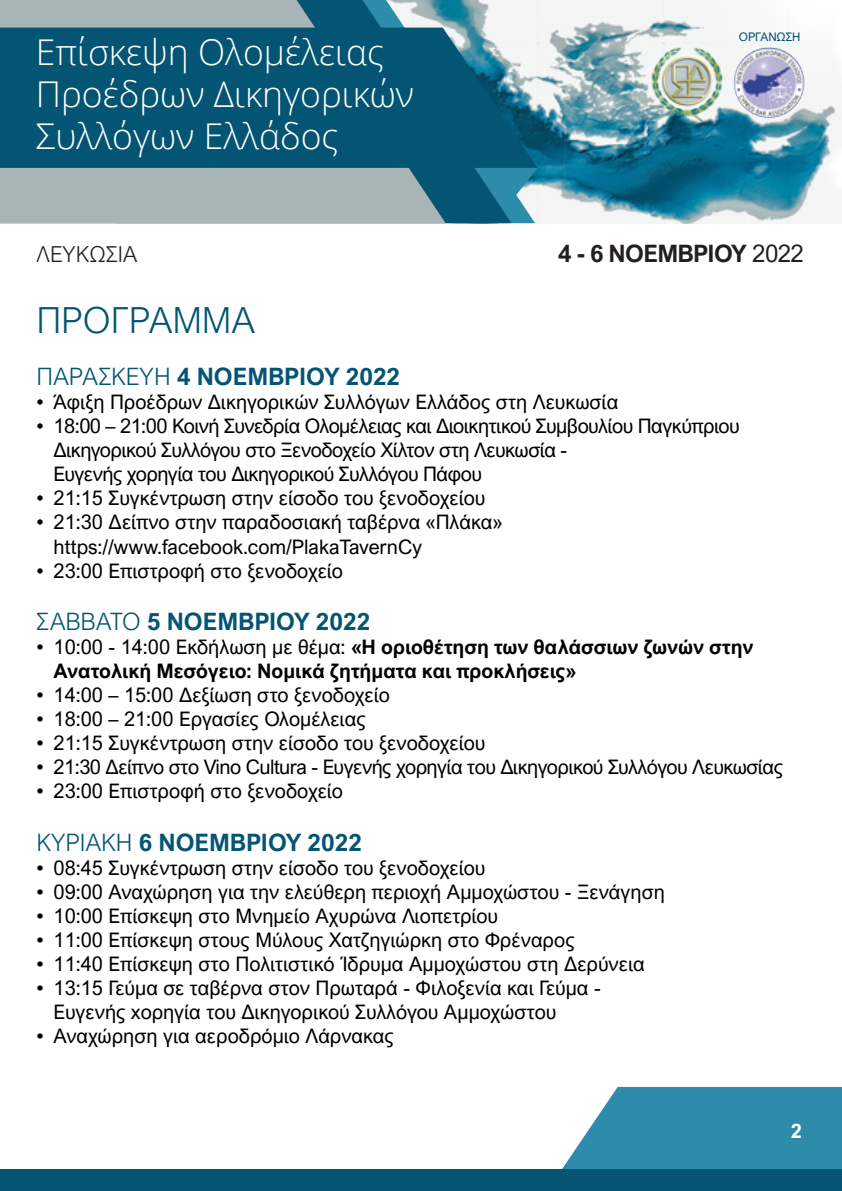
<style>
.page{position:relative;width:842px;height:1191px;background:#fff}
.page>*{position:absolute;margin:0;border:0;box-sizing:border-box;transform-origin:0 0}
.t1{font:300 36px "Arial Nova";color:#045573}
.t2{font:300 35.6px/42px "Open Sans";color:#fff}
.t3{font:700 24px "Arial Nova";color:#045573}
.t4{font:700 24px "Arial Nova";letter-spacing:-.03em;color:#231f20}
.t5{font:300 22px "Arial Nova";color:#231f20}
.t6{font:20px/24px "Arial Nova";color:#000}
.t7{font:20px/24px "Arial Nova";letter-spacing:-.025em;color:#000}
.t8{font:700 20px/24px "Arial Nova";color:#000}
.t9{font:700 20px "Arial Nova";color:#fff}
.t10{font:11.8px "Arial Nova";letter-spacing:-.01em;color:#045573}
.s1{font-weight:400}
.s2{font-weight:300}
</style>
<div class="page">
<img style="left:535px;top:0;width:307px;height:223px">
<svg style="left:511px;top:0;width:24px;height:223px;fill:#f2f4f3"></svg>
<svg style="left:446px;top:0;width:65px;height:223px;background:#3c8298"></svg>
<svg style="left:0;top:0;width:446px;height:223px;background:#98adb1"></svg>
<svg style="left:0;top:28px;width:537px;height:140px;background:#0d5b78"></svg>
<img style="left:734px;top:47px;width:70px;height:71px;border-radius:35px">
<svg style="left:562px;top:1087px;width:280px;height:82px;background:#4398b3"></svg>
<div style="left:0;top:1169px;width:842px;height:22px;background:#045573"></div>
<img style="left:650px;top:46px;width:74px;height:78px">
<h2 class="t2" style="left:36px;top:30px;width:380px">Επίσκεψη Ολομέλειας<br>Προέδρων Δικηγορικών<br>Συλλόγων Ελλάδος</h2>
<p class="t10" style="left:739px;top:30px;width:63px">ΟΡΓΑΝΩΣΗ</p>
<p class="t5" style="left:37px;top:242px;width:102px">ΛΕΥΚΩΣΙΑ</p>
<p class="t4" style="left:558px;top:240px;width:247px">4 - 6 ΝΟΕΜΒΡΙΟΥ <span class="s1">2022</span></p>
<h1 class="t1" style="left:37px;top:299px;width:220px">ΠΡΟΓΡΑΜΜΑ</h1>
<p class="t3" style="left:37px;top:363px;width:365px"><span class="s2">ΠΑΡΑΣΚΕΥΗ</span> 4 ΝΟΕΜΒΡΙΟΥ 2022</p>
<p class="t6" style="left:37px;top:390px;width:583px">• Άφιξη Προέδρων Δικηγορικών Συλλόγων Ελλάδος στη Λευκωσία</p>
<p class="t7" style="left:54px;top:414px;width:688px;text-indent:-17px">• 18:00 – 21:00 Κοινή Συνεδρία Ολομέλειας και Διοικητικού Συμβουλίου Παγκύπριου<br>Δικηγορικού Συλλόγου στο Ξενοδοχείο Χίλτον στη Λευκωσία -<br>Ευγενής χορηγία του Δικηγορικού Συλλόγου Πάφου</p>
<p class="t6" style="left:37px;top:486px;width:450px">• 21:15 Συγκέντρωση στην είσοδο του ξενοδοχείου</p>
<p class="t6" style="left:54px;top:510px;width:450px;text-indent:-17px">• 21:30 Δείπνο στην παραδοσιακή ταβέρνα «Πλάκα» https://www.facebook.com/PlakaTavernCy</p>
<p class="t6" style="left:37px;top:558px;width:308px">• 23:00 Επιστροφή στο ξενοδοχείο</p>
<p class="t3" style="left:37px;top:608px;width:335px"><span class="s2">ΣΑΒΒΑΤΟ</span> 5 ΝΟΕΜΒΡΙΟΥ 2022</p>
<p class="t8" style="left:54px;top:635px;width:701px;text-indent:-17px"><span class="s1">• 10:00 - 14:00 Εκδήλωση με θέμα:</span> «Η οριοθέτηση των θαλάσσιων ζωνών στην<br>Ανατολική Μεσόγειο: Νομικά ζητήματα και προκλήσεις»</p>
<p class="t6" style="left:37px;top:683px;width:355px">• 14:00 – 15:00 Δεξίωση στο ξενοδοχείο</p>
<p class="t6" style="left:37px;top:707px;width:331px">• 18:00 – 21:00 Εργασίες Ολομέλειας</p>
<p class="t6" style="left:37px;top:731px;width:450px">• 21:15 Συγκέντρωση στην είσοδο του ξενοδοχείου</p>
<p class="t7" style="left:37px;top:755px;width:748px">• 21:30 Δείπνο στο Vino Cultura - Ευγενής χορηγία του Δικηγορικού Συλλόγου Λευκωσίας</p>
<p class="t6" style="left:37px;top:779px;width:308px">• 23:00 Επιστροφή στο ξενοδοχείο</p>
<p class="t3" style="left:37px;top:828px;width:327px"><span class="s2">ΚΥΡΙΑΚΗ</span> 6 ΝΟΕΜΒΡΙΟΥ 2022</p>
<p class="t6" style="left:37px;top:856px;width:450px">• 08:45 Συγκέντρωση στην είσοδο του ξενοδοχείου</p>
<p class="t6" style="left:37px;top:880px;width:630px">• 09:00 Αναχώρηση για την ελεύθερη περιοχή Αμμοχώστου - Ξενάγηση</p>
<p class="t6" style="left:37px;top:904px;width:463px">• 10:00 Επίσκεψη στο Μνημείο Αχυρώνα Λιοπετρίου</p>
<p class="t6" style="left:37px;top:928px;width:540px">• 11:00 Επίσκεψη στους Μύλους Χατζηγιώρκη στο Φρέναρος</p>
<p class="t6" style="left:37px;top:952px;width:610px">• 11:40 Επίσκεψη στο Πολιτιστικό Ίδρυμα Αμμοχώστου στη Δερύνεια</p>
<p class="t6" style="left:54px;top:976px;width:549px;text-indent:-17px">• 13:15 Γεύμα σε ταβέρνα στον Πρωταρά - Φιλοξενία και Γεύμα -<br>Ευγενής xορηγία του Δικηγορικού Συλλόγου Αμμοχώστου</p>
<p class="t6" style="left:37px;top:1024px;width:359px">• Αναχώρηση για αεροδρόμιο Λάρνακας</p>
<p class="t9" style="left:791px;top:1119px;width:13px">2</p>
</div>
